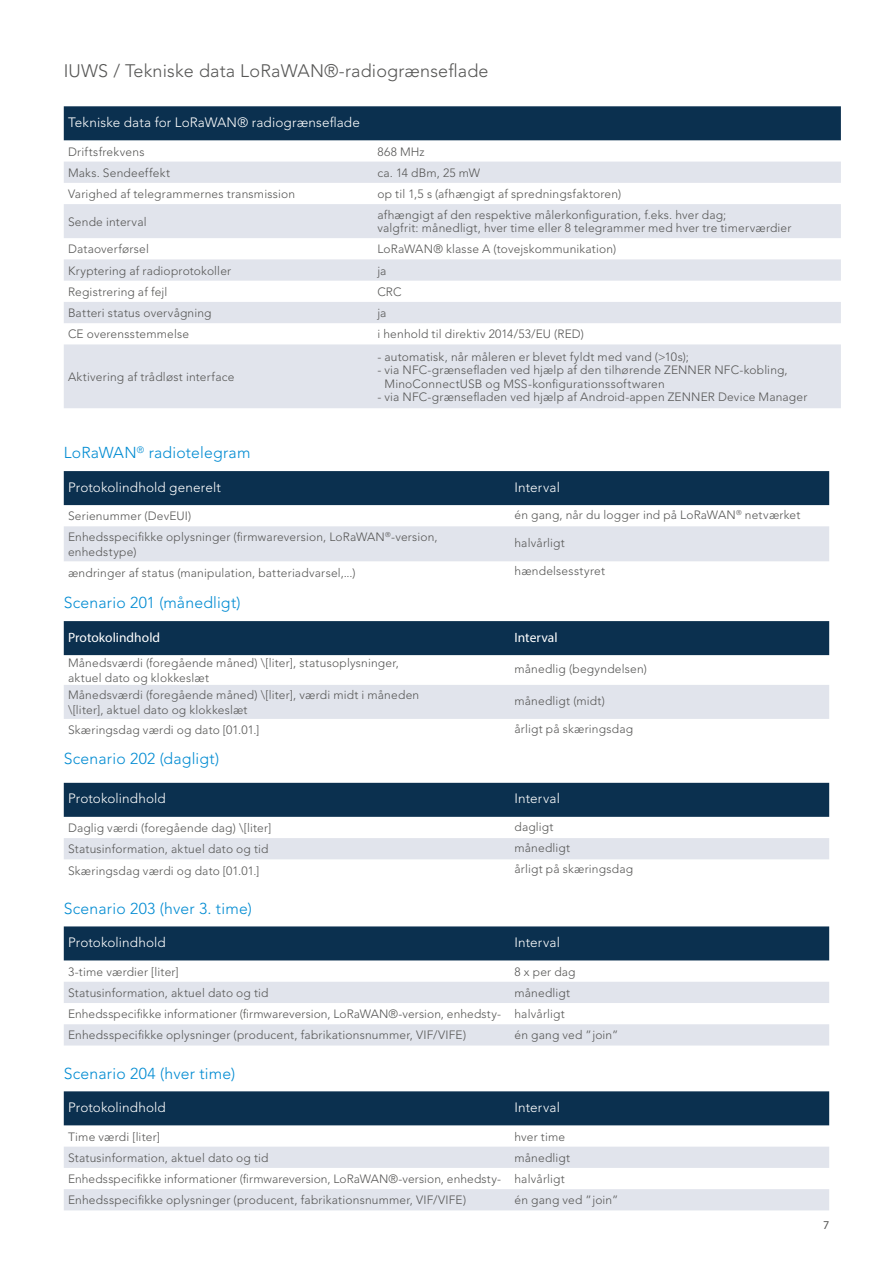
<style>
.page{position:relative;width:893px;height:1263px;background:#fff}
.page>*{position:absolute;margin:0;border:0;box-sizing:border-box;transform-origin:0 0}
.t1{font:300 18px "Avenir LT Pro";letter-spacing:.01em;color:#575756}
.HL_Auflistung_Broschüre{font:300 15.75px "Avenir LT Pro";letter-spacing:.015em;color:#008bd2}
.Überschrift_HZ{font:300 13.5px "Avenir LT Pro";letter-spacing:.01em;color:#fff}
.Tabelle_Kategorie_Semibold{font:300 13.5px "Avenir LT Pro";letter-spacing:.01em;color:#fff}
.Tabelle_Kategorie_Semibold-2{font:13.5px "Myriad Pro";letter-spacing:.005em;color:#fff}
.Parameter_1_Spalte{font:300 12px "Avenir LT Pro";letter-spacing:.015em;color:#575756}
.Copy_Text{font:300 12px/13.5px "Avenir LT Pro";letter-spacing:.015em;color:#575756}
.Tabelle_Text_semibold{font:300 12px "Avenir LT Pro";letter-spacing:.015em;color:#575756}
.Tabelle_Copy_regular{font:300 12px "Avenir LT Pro";letter-spacing:.015em;color:#575756}
.t2{font:12px "Myriad Pro";color:#575756}
</style>
<div class="page">
<div style="left:64px;top:471px;width:765px;height:34px;background:#0b304f"></div>
<div style="left:64px;top:526px;width:765px;height:35px;background:#e1e4ec"></div>
<div style="left:64px;top:621px;width:765px;height:34px;background:#0b304f"></div>
<div style="left:64px;top:685px;width:765px;height:34px;background:#e1e4ec"></div>
<div style="left:64px;top:783px;width:765px;height:34px;background:#0b304f"></div>
<div style="left:64px;top:838px;width:765px;height:21px;background:#e1e4ec"></div>
<div style="left:64px;top:106px;width:777px;height:34px;background:#0b304f"></div>
<svg style="left:64px;top:162px;width:777px;height:246px;fill:#e1e4ec"></svg>
<div style="left:64px;top:926px;width:765px;height:34px;background:#0b304f"></div>
<svg style="left:64px;top:982px;width:765px;height:63px;fill:#e1e4ec"></svg>
<div style="left:64px;top:1091px;width:765px;height:34px;background:#0b304f"></div>
<svg style="left:64px;top:1147px;width:765px;height:63px;fill:#e1e4ec"></svg>
<p class="t1" style="left:64px;top:61px;width:426px">IUWS / Tekniske data LoRaWAN®-radiogrænseflade</p>
<p class="Überschrift_HZ" style="left:68px;top:114px;width:293px">Tekniske data for LoRaWAN® radiogrænseflade</p>
<p class="Parameter_1_Spalte" style="left:68px;top:144px;width:78px">Driftsfrekvens</p>
<p class="Copy_Text" style="left:377px;top:145px;width:49px">868 MHz</p>
<p class="Parameter_1_Spalte" style="left:68px;top:166px;width:104px">Maks. Sendeeffekt</p>
<p class="Copy_Text" style="left:377px;top:166px;width:104px">ca. 14 dBm, 25 mW</p>
<p class="Parameter_1_Spalte" style="left:68px;top:187px;width:229px">Varighed af telegrammernes transmission</p>
<p class="Copy_Text" style="left:377px;top:187px;width:245px">op til 1,5 s (afhængigt af spredningsfaktoren)</p>
<p class="Parameter_1_Spalte" style="left:68px;top:214px;width:80px">Sende interval</p>
<p class="Copy_Text" style="left:377px;top:208px;width:350px">afhængigt af den respektive målerkonfiguration, f.eks. hver dag;</p>
<p class="Copy_Text" style="left:377px;top:222px;width:416px">valgfrit: månedligt, hver time eller 8 telegrammer med hver tre timerværdier</p>
<p class="Parameter_1_Spalte" style="left:68px;top:242px;width:82px">Dataoverførsel</p>
<p class="Copy_Text" style="left:377px;top:242px;width:240px">LoRaWAN® klasse A (tovejskommunikation)</p>
<p class="Parameter_1_Spalte" style="left:68px;top:263px;width:165px">Kryptering af radioprotokoller</p>
<p class="Copy_Text" style="left:377px;top:264px;width:11px">ja</p>
<p class="Parameter_1_Spalte" style="left:68px;top:285px;width:101px">Registrering af fejl</p>
<p class="Copy_Text" style="left:377px;top:285px;width:26px">CRC</p>
<p class="Parameter_1_Spalte" style="left:68px;top:306px;width:145px">Batteri status overvågning</p>
<p class="Copy_Text" style="left:377px;top:306px;width:11px">ja</p>
<p class="Parameter_1_Spalte" style="left:68px;top:327px;width:123px">CE overensstemmelse</p>
<p class="Copy_Text" style="left:377px;top:327px;width:208px">i henhold til direktiv 2014/53/EU (RED)</p>
<p class="Parameter_1_Spalte" style="left:68px;top:370px;width:168px">Aktivering af trådløst interface</p>
<p class="Copy_Text" style="left:377px;top:350px;width:313px">- automatisk, når måleren er blevet fyldt med vand (&gt;10s);</p>
<p class="Copy_Text" style="left:384px;top:363px;width:405px;text-indent:-7px">- via NFC-grænsefladen ved hjælp af den tilhørende ZENNER NFC-kobling,<br>MinoConnectUSB og MSS-konfigurationssoftwaren</p>
<p class="Copy_Text" style="left:377px;top:390px;width:431px">- via NFC-grænsefladen ved hjælp af Android-appen ZENNER Device Manager</p>
<p class="HL_Auflistung_Broschüre" style="left:64px;top:444px;width:188px">LoRaWAN<sup>®</sup> radiotelegram</p>
<p class="Tabelle_Kategorie_Semibold" style="left:68px;top:479px;width:154px">Protokolindhold generelt</p>
<p class="Tabelle_Kategorie_Semibold" style="left:514px;top:479px;width:47px">Interval</p>
<p class="Tabelle_Text_semibold" style="left:68px;top:509px;width:125px">Serienummer (DevEUI)</p>
<p class="Tabelle_Copy_regular" style="left:514px;top:507px;width:287px">én gang, når du logger ind på LoRaWAN<sup>®</sup> netværket</p>
<p class="Tabelle_Text_semibold" style="left:68px;top:530px;width:371px">Enhedsspecifikke oplysninger (firmwareversion, LoRaWAN<sup>®</sup>-version,</p>
<p class="Tabelle_Text_semibold" style="left:68px;top:545px;width:70px">enhedstype)</p>
<p class="Tabelle_Copy_regular" style="left:514px;top:536px;width:52px">halvårligt</p>
<p class="Tabelle_Text_semibold" style="left:68px;top:565px;width:289px">ændringer af status (manipulation, batteriadvarsel,...)</p>
<p class="Tabelle_Copy_regular" style="left:514px;top:564px;width:92px">hændelsesstyret</p>
<p class="HL_Auflistung_Broschüre" style="left:64px;top:594px;width:178px">Scenario 201 (månedligt)</p>
<p class="Tabelle_Kategorie_Semibold-2" style="left:68px;top:629px;width:94px">Protokolindhold</p>
<p class="Tabelle_Kategorie_Semibold-2" style="left:514px;top:629px;width:45px">Interval</p>
<p class="Tabelle_Text_semibold" style="left:68px;top:656px;width:332px">Månedsværdi (foregående måned) \[liter], statusoplysninger,</p>
<p class="Tabelle_Text_semibold" style="left:68px;top:671px;width:143px">aktuel dato og klokkeslæt</p>
<p class="Tabelle_Copy_regular" style="left:514px;top:662px;width:134px">månedlig (begyndelsen)</p>
<p class="Tabelle_Text_semibold" style="left:68px;top:688px;width:353px">Månedsværdi (foregående måned) \[liter], værdi midt i måneden</p>
<p class="Tabelle_Text_semibold" style="left:68px;top:703px;width:181px">\[liter], aktuel dato og klokkeslæt</p>
<p class="Tabelle_Copy_regular" style="left:514px;top:694px;width:92px">månedligt (midt)</p>
<p class="Tabelle_Text_semibold" style="left:68px;top:723px;width:193px">Skæringsdag værdi og dato [01.01.]</p>
<p class="Tabelle_Copy_regular" style="left:514px;top:721px;width:120px">årligt på skæringsdag</p>
<p class="HL_Auflistung_Broschüre" style="left:64px;top:749px;width:157px">Scenario 202 (dagligt)</p>
<p class="Tabelle_Kategorie_Semibold" style="left:68px;top:791px;width:99px">Protokolindhold</p>
<p class="Tabelle_Kategorie_Semibold" style="left:514px;top:791px;width:47px">Interval</p>
<p class="Tabelle_Text_semibold" style="left:68px;top:821px;width:205px">Daglig værdi (foregående dag) \[liter]</p>
<p class="Tabelle_Copy_regular" style="left:514px;top:819px;width:41px">dagligt</p>
<p class="Tabelle_Text_semibold" style="left:68px;top:842px;width:202px">Statusinformation, aktuel dato og tid</p>
<p class="Tabelle_Copy_regular" style="left:514px;top:840px;width:57px">månedligt</p>
<p class="Tabelle_Text_semibold" style="left:68px;top:863px;width:193px">Skæringsdag værdi og dato [01.01.]</p>
<p class="Tabelle_Copy_regular" style="left:514px;top:862px;width:120px">årligt på skæringsdag</p>
<p class="HL_Auflistung_Broschüre" style="left:64px;top:899px;width:189px">Scenario 203 (hver 3. time)</p>
<p class="Überschrift_HZ" style="left:68px;top:934px;width:99px">Protokolindhold</p>
<p class="Überschrift_HZ" style="left:514px;top:934px;width:47px">Interval</p>
<p class="Parameter_1_Spalte" style="left:68px;top:964px;width:112px">3-time værdier [liter]</p>
<p class="Copy_Text" style="left:514px;top:965px;width:63px">8 x per dag</p>
<p class="Parameter_1_Spalte" style="left:68px;top:986px;width:202px">Statusinformation, aktuel dato og tid</p>
<p class="Copy_Text" style="left:514px;top:986px;width:57px">månedligt</p>
<p class="Parameter_1_Spalte" style="left:68px;top:1007px;width:434px">Enhedsspecifikke informationer (firmwareversion, LoRaWAN®-version, enhedsty-</p>
<p class="Copy_Text" style="left:514px;top:1007px;width:52px">halvårligt</p>
<p class="Parameter_1_Spalte" style="left:68px;top:1028px;width:400px">Enhedsspecifikke oplysninger (producent, fabrikationsnummer, VIF/VIFE)</p>
<p class="Copy_Text" style="left:514px;top:1028px;width:105px">én gang ved ”join”</p>
<p class="HL_Auflistung_Broschüre" style="left:64px;top:1064px;width:173px">Scenario 204 (hver time)</p>
<p class="Überschrift_HZ" style="left:68px;top:1099px;width:99px">Protokolindhold</p>
<p class="Überschrift_HZ" style="left:514px;top:1099px;width:47px">Interval</p>
<p class="Parameter_1_Spalte" style="left:68px;top:1129px;width:93px">Time værdi [liter]</p>
<p class="Copy_Text" style="left:514px;top:1130px;width:52px">hver time</p>
<p class="Parameter_1_Spalte" style="left:68px;top:1150px;width:202px">Statusinformation, aktuel dato og tid</p>
<p class="Copy_Text" style="left:514px;top:1151px;width:57px">månedligt</p>
<p class="Parameter_1_Spalte" style="left:68px;top:1172px;width:434px">Enhedsspecifikke informationer (firmwareversion, LoRaWAN®-version, enhedsty-</p>
<p class="Copy_Text" style="left:514px;top:1172px;width:52px">halvårligt</p>
<p class="Parameter_1_Spalte" style="left:68px;top:1193px;width:400px">Enhedsspecifikke oplysninger (producent, fabrikationsnummer, VIF/VIFE)</p>
<p class="Copy_Text" style="left:514px;top:1193px;width:105px">én gang ved ”join”</p>
<p class="t2" style="left:823px;top:1218px;width:8px">7</p>
</div>
